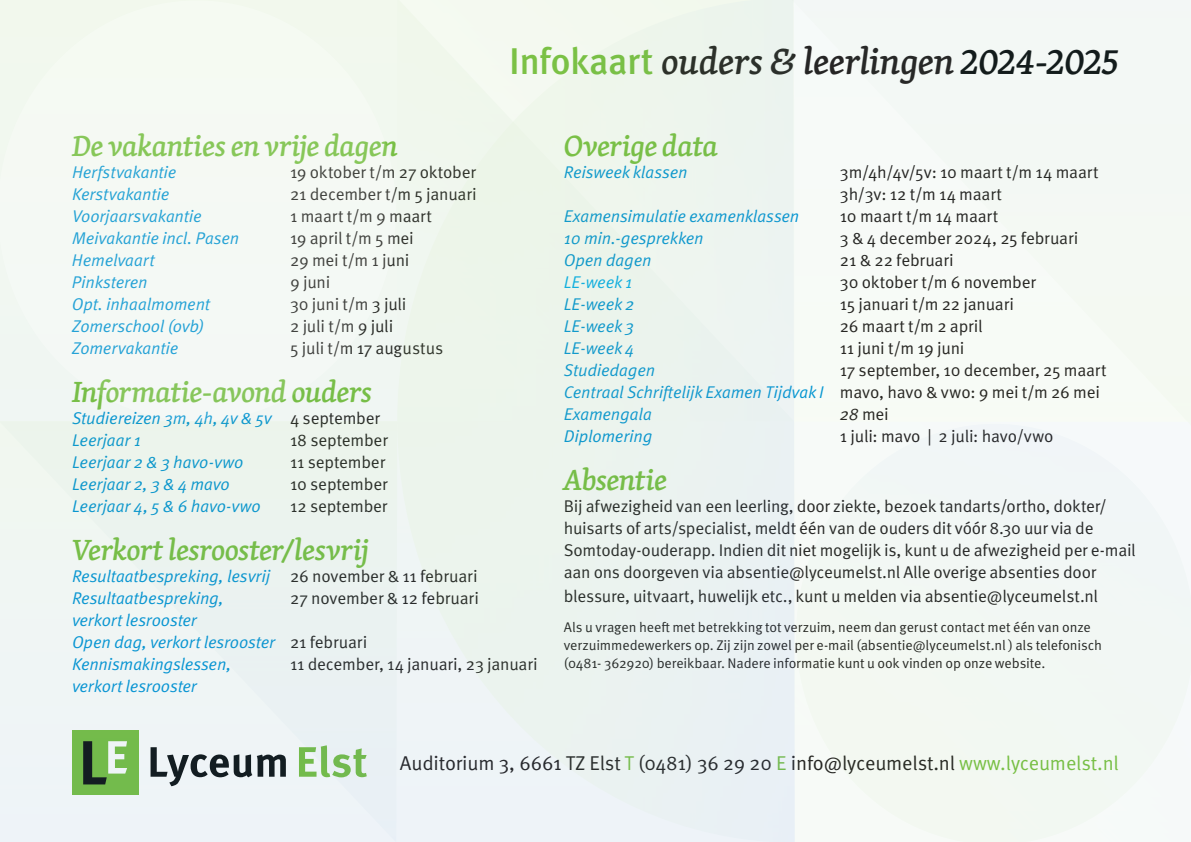
<style>
.page{position:relative;width:1191px;height:842px;background:#fff}
.page>*{position:absolute;margin:0;border:0;box-sizing:border-box;transform-origin:0 0}
.t1{font:italic 500 37.2px "Skolar Latin";letter-spacing:-.01em;color:#231f20}
.t2{font:italic 500 30px "Skolar Latin";letter-spacing:-.015em;color:#79c142}
.t3{font:20px "Meta Pro Norm";letter-spacing:-.005em;color:#231f20}
.t4{font:17px/22px "Meta Pro Norm";letter-spacing:-.015em;color:#231f20}
.t5{font:17px/22px "Meta Pro Norm Ita";letter-spacing:-.015em;color:#0095d9}
.t6{font:17px "Meta Pro Norm Ita";letter-spacing:-.01em;color:#00aeef}
.t7{font:14px/18px "Meta Pro Norm";letter-spacing:-.005em;color:#231f20}
.s1{font-family:"Meta Pro";font-style:normal;color:#79c142}
.s2{color:#0d1214}
.s3{font-family:"Meta Pro Norm";color:#231f20}
.s4{font-family:"Meta Pro Norm Ita"}
.s5{color:#79c142}
</style>
<div class="page">
<svg style="left:397px;top:0;width:397px;height:842px;background:#ecf3ef"></svg>
<div style="left:0;top:421px;width:397px;height:421px;background:#ecf4f2"></div>
<div style="left:0;top:0;width:396px;height:421px;background:#f4f9f3"></div>
<div style="left:794px;top:442px;width:396px;height:400px;background:#f2f8f4"></div>
<div style="left:766px;top:0;width:424px;height:442px;background:#f4f9f5"></div>
<h1 class="t1" style="left:509px;top:33px;width:611px"><span class="s1">Infokaart</span> ouders &amp; leerlingen <span class="s2">2024-2025</span></h1>
<h2 class="t2" style="left:72px;top:123px;width:327px">De vakanties en vrije dagen</h2>
<p class="t5" style="left:72px;top:160px;width:106px">Herfstvakantie</p>
<p class="t4" style="left:290px;top:160px;width:187px">19 oktober t/m 27 oktober</p>
<p class="t5" style="left:72px;top:182px;width:99px">Kerstvakantie</p>
<p class="t4" style="left:290px;top:182px;width:188px">21 december t/m 5 januari</p>
<p class="t5" style="left:72px;top:204px;width:131px">Voorjaarsvakantie</p>
<p class="t4" style="left:290px;top:204px;width:143px">1 maart t/m 9 maart</p>
<p class="t5" style="left:72px;top:226px;width:169px">Meivakantie incl. Pasen</p>
<p class="t4" style="left:290px;top:226px;width:125px">19 april t/m 5 mei</p>
<p class="t5" style="left:72px;top:248px;width:84px">Hemelvaart</p>
<p class="t4" style="left:290px;top:248px;width:121px">29 mei t/m 1 juni</p>
<p class="t5" style="left:72px;top:270px;width:77px">Pinksteren</p>
<p class="t4" style="left:290px;top:270px;width:42px">9 juni</p>
<p class="t5" style="left:72px;top:292px;width:140px">Opt. inhaalmoment</p>
<p class="t4" style="left:290px;top:292px;width:118px">30 juni t/m 3 juli</p>
<p class="t5" style="left:72px;top:314px;width:134px">Zomerschool (ovb)</p>
<p class="t4" style="left:290px;top:314px;width:105px">2 juli t/m 9 juli</p>
<p class="t5" style="left:72px;top:336px;width:108px">Zomervakantie</p>
<p class="t4" style="left:290px;top:336px;width:155px">5 juli t/m 17 augustus</p>
<h2 class="t2" style="left:72px;top:369px;width:302px">Informatie-avond ouders</h2>
<p class="t5" style="left:72px;top:406px;width:309px">Studiereizen 3m, 4h, 4v &amp; 5v <span class="s3">4 september<br></span>Leerjaar 1</p>
<p class="t4" style="left:290px;top:428px;width:99px">18 september</p>
<p class="t5" style="left:72px;top:450px;width:173px">Leerjaar 2 &amp; 3 havo-vwo</p>
<p class="t4" style="left:290px;top:450px;width:97px">11 september</p>
<p class="t5" style="left:72px;top:472px;width:159px">Leerjaar 2, 3 &amp; 4 mavo</p>
<p class="t4" style="left:290px;top:472px;width:99px">10 september</p>
<p class="t5" style="left:72px;top:494px;width:190px">Leerjaar 4, 5 &amp; 6 havo-vwo</p>
<p class="t4" style="left:290px;top:494px;width:99px">12 september</p>
<h2 class="t2" style="left:72px;top:527px;width:298px">Verkort lesrooster/lesvrij</h2>
<p class="t5" style="left:72px;top:564px;width:407px">Resultaatbespreking, lesvrij <span class="s3">26 november &amp; 11 februari<br></span>Resultaatbespreking,</p>
<p class="t4" style="left:290px;top:586px;width:190px">27 november &amp; 12 februari</p>
<p class="t5" style="left:72px;top:608px;width:297px">verkort lesrooster<br>Open dag, verkort lesrooster <span class="s3">21 februari<br></span>Kennismakingslessen,</p>
<p class="t4" style="left:290px;top:652px;width:249px">11 december, 14 januari, 23 januari</p>
<p class="t5" style="left:72px;top:674px;width:127px">verkort lesrooster</p>
<h2 class="t2" style="left:564px;top:123px;width:156px">Overige data</h2>
<p class="t5" style="left:564px;top:160px;width:125px">Reisweek klassen</p>
<p class="t4" style="left:840px;top:160px;width:260px">3m/4h/4v/5v: 10 maart t/m 14 maart<br>3h/3v: 12 t/m 14 maart</p>
<p class="t5" style="left:564px;top:204px;width:237px">Examensimulatie examenklassen</p>
<p class="t4" style="left:840px;top:204px;width:160px">10 maart t/m 14 maart</p>
<p class="t5" style="left:564px;top:226px;width:141px">10 min.-gesprekken</p>
<p class="t4" style="left:840px;top:226px;width:240px">3 &amp; 4 december 2024, 25 februari</p>
<p class="t5" style="left:564px;top:248px;width:89px">Open dagen</p>
<p class="t4" style="left:840px;top:248px;width:115px">21 &amp; 22 februari</p>
<p class="t6" style="left:564px;top:269px;width:70px">LE-week 1</p>
<p class="t4" style="left:840px;top:270px;width:198px">30 oktober t/m 6 november</p>
<p class="t5" style="left:564px;top:292px;width:72px">LE-week 2</p>
<p class="t4" style="left:840px;top:292px;width:176px">15 januari t/m 22 januari</p>
<p class="t5" style="left:564px;top:314px;width:72px">LE-week 3</p>
<p class="t4" style="left:840px;top:314px;width:144px">26 maart t/m 2 april</p>
<p class="t5" style="left:564px;top:336px;width:72px">LE-week 4</p>
<p class="t4" style="left:840px;top:336px;width:126px">11 juni t/m 19 juni</p>
<p class="t5" style="left:564px;top:358px;width:93px">Studiedagen</p>
<p class="t4" style="left:840px;top:358px;width:268px">17 september, 10 december, 25 maart</p>
<p class="t5" style="left:564px;top:380px;width:538px">Centraal Schriftelijk Examen Tijdvak I <span class="s3">mavo, havo &amp; vwo: 9 mei t/m 26 mei<br></span>Examengala</p>
<p class="t4" style="left:840px;top:402px;width:50px"><span class="s4">28</span> mei</p>
<p class="t5" style="left:564px;top:424px;width:90px">Diplomering</p>
<p class="t4" style="left:840px;top:424px;width:215px">1 juli: mavo | 2 juli: havo/vwo</p>
<h2 class="t2" style="left:564px;top:457px;width:105px">Absentie</h2>
<p class="t4" style="left:564px;top:494px;width:573px">Bij afwezigheid van een leerling, door ziekte, bezoek tandarts/ortho, dokter/ huisarts of arts/specialist, meldt één van de ouders dit vóór 8.30 uur via de Somtoday-ouderapp. Indien dit niet mogelijk is, kunt u de afwezigheid per e-mail aan ons doorgeven via absentie@lyceumelst.nl Alle overige absenties door</p>
<p class="t4" style="left:564px;top:584px;width:536px">blessure, uitvaart, huwelijk etc., kunt u melden via absentie@lyceumelst.nl</p>
<p class="t7" style="left:564px;top:617px;width:540px">Als u vragen heeft met betrekking tot verzuim, neem dan gerust contact met één van onze verzuimmedewerkers op. Zij zijn zowel per e-mail (absentie@lyceumelst.nl ) als telefonisch (0481- 362920) bereikbaar. Nadere informatie kunt u ook vinden op onze website.</p>
<p class="t3" style="left:400px;top:748px;width:720px">Auditorium 3, 6661 TZ Elst <span class="s5">T</span> (0481) 36 29 20 <span class="s5">E</span> info@lyceumelst.nl <span class="s5">www.lyceumelst.nl</span></p>
</div>
